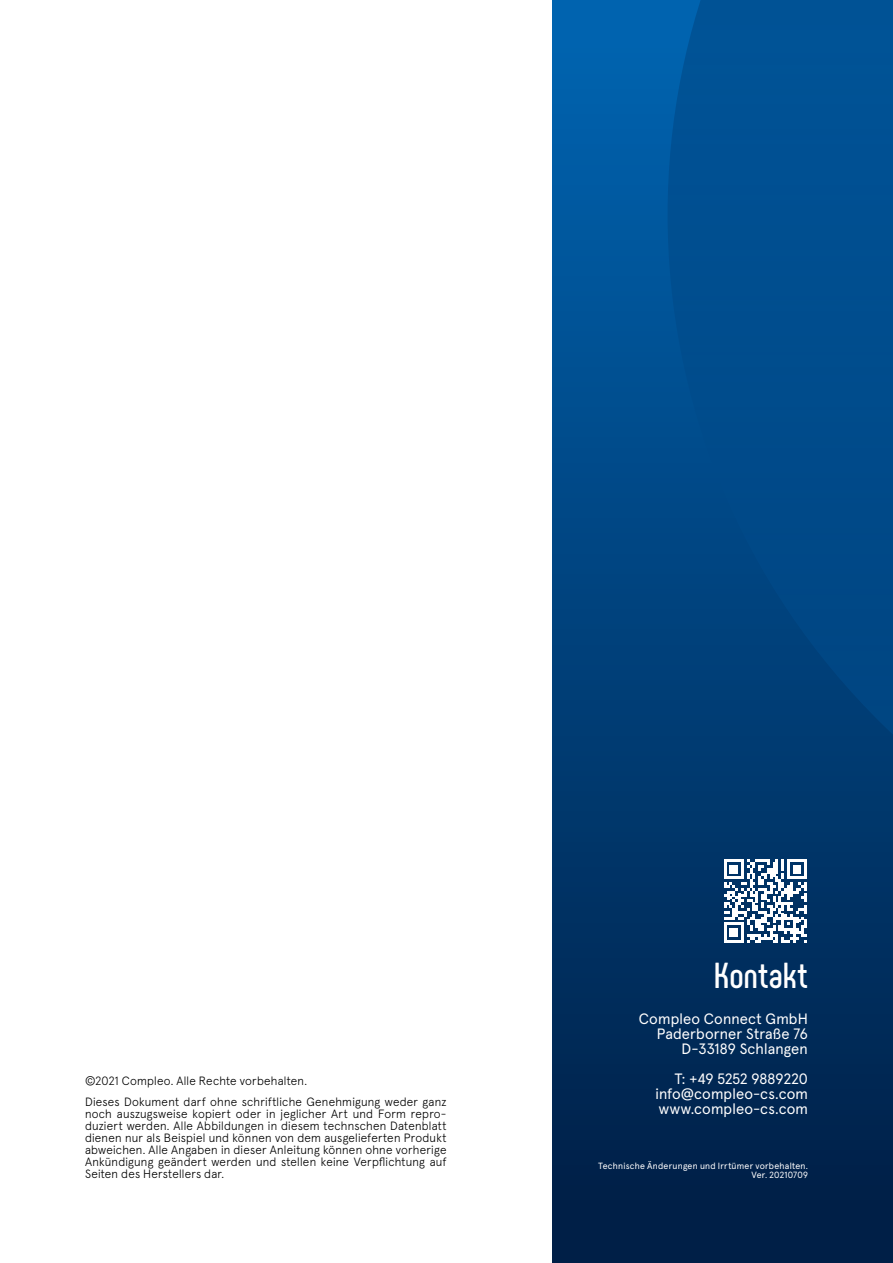
<style>
.page{position:relative;width:893px;height:1263px;background:#fff}
.page>*{position:absolute;margin:0;border:0;box-sizing:border-box;transform-origin:0 0}
.t1{font:700 36px "Phenomena";letter-spacing:-.005em;color:#fff}
.t2{font:15px/15px "Apercu Pro";letter-spacing:.01em;color:#fff;text-align:right}
.t3{font:300 12px/12px "Apercu Pro";letter-spacing:.02em;color:#000}
.t4{font:9px/9px "Apercu Pro";letter-spacing:.025em;color:#fff;text-align:right}
</style>
<div class="page">
<div style="left:553px;top:0;width:340px;height:1263px;background:linear-gradient(to bottom,#0065b3,#001d44)"></div>
<svg style="left:654px;top:0;width:239px;height:937px;background:#004785"></svg>
<svg style="left:724px;top:859px;width:83px;height:83px"></svg>
<p class="t3" style="left:85px;top:1070px;width:363px;line-height:20.5px">©2021 Compleo. Alle Rechte vorbehalten.<br>Dieses Dokument darf ohne schriftliche Genehmigung weder ganz</p>
<p class="t3" style="left:85px;top:1107px;width:363px;text-align:justify">noch auszugsweise kopiert oder in jeglicher Art und Form repro&shy;duziert werden. Alle Abbildungen in diesem technschen Datenblatt dienen nur als Beispiel und können von dem ausgelieferten Produkt abweichen. Alle Angaben in dieser Anleitung können ohne vorherige Ankündigung geändert werden und stellen keine Verpflichtung auf Seiten des Herstellers dar.</p>
<h1 class="t1" style="left:714px;top:953px;width:96px">Kontakt</h1>
<p class="t2" style="left:639px;top:1010px;width:171px">Compleo Connect GmbH<br>Paderborner Straße 76<br>D-33189 Schlangen</p>
<p class="t2" style="left:655px;top:1070px;width:154px;text-align:justify;text-indent:19px">T: +49 5252 9889220 info@compleo-cs.com www.compleo-cs.com</p>
<p class="t4" style="left:598px;top:1160px;width:211px">Technische Änderungen und Irrtümer vorbehalten.<br>Ver. 20210709</p>
</div>
